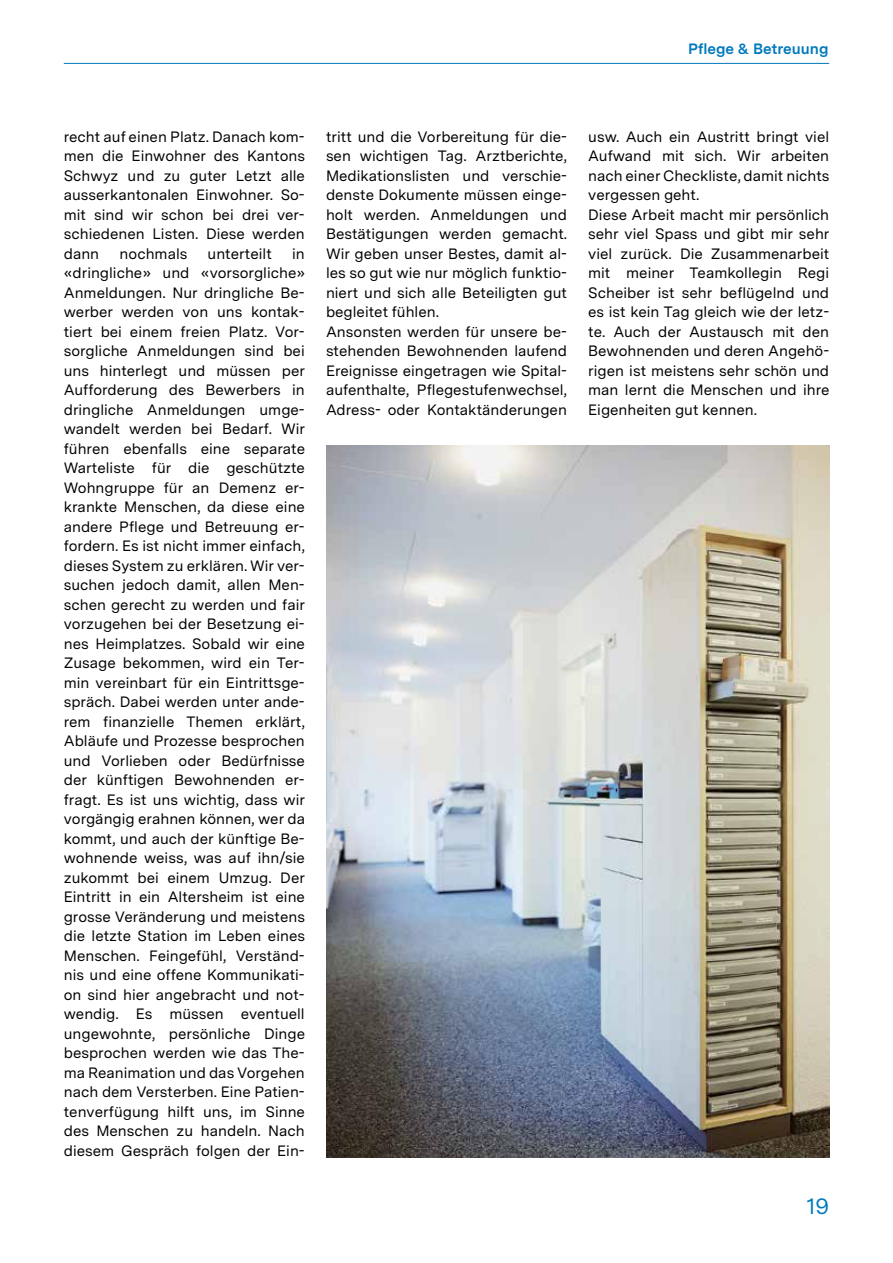
<style>
.page{position:relative;width:893px;height:1263px;background:#fff}
.page>*{position:absolute;margin:0;border:0;box-sizing:border-box;transform-origin:0 0}
.t1{font:22.5px "Messina Sans";color:#007abc}
.t2{font:15px/19.5px "Messina Sans";color:#000001;text-align:justify}
.t3{font:700 15px "Messina Sans";color:#007abc}
</style>
<div class="page">
<hr style="left:64px;top:63px;width:765px;height:1px;background:#007abc">
<img style="left:326px;top:445px;width:503px;height:712px">
<p class="t3" style="left:688px;top:37px;width:142px">Pflege &amp; Betreuung</p>
<p class="t2" style="left:64px;top:127px;width:243px">recht auf einen Platz. Danach kom&shy;men die Einwohner des Kantons Schwyz und zu guter Letzt alle ausserkantonalen Einwohner. So&shy;mit sind wir schon bei drei ver&shy;schiedenen Listen. Diese werden dann</p>
<p class="t2" style="left:120px;top:244px;width:69px">nochmals</p>
<p class="t2" style="left:208px;top:244px;width:66px">unterteilt</p>
<p class="t2" style="left:64px;top:244px;width:243px;text-indent:228px">in «dringliche» und «vorsorgliche» Anmeldungen. Nur dringliche Be&shy;werber werden von uns kontak&shy;tiert bei einem freien Platz. Vor&shy;sorgliche Anmeldungen sind bei uns hinterlegt und müssen per Aufforderung des Bewerbers in dringliche Anmeldungen umge&shy;wandelt werden bei Bedarf. Wir führen ebenfalls eine separate Warteliste für die geschützte Wohngruppe für an Demenz er&shy;krankte Menschen, da diese eine andere Pflege und Betreuung er&shy;fordern. Es ist nicht immer einfach, dieses System zu erklären. Wir ver&shy;suchen jedoch damit, allen Men&shy;schen gerecht zu werden und fair vorzugehen bei der Besetzung ei&shy;nes Heimplatzes. Sobald wir eine Zusage bekommen, wird ein Ter&shy;min vereinbart für ein Eintrittsge&shy;spräch. Dabei werden unter ande&shy;rem finanzielle Themen erklärt, Abläufe und Prozesse besprochen und Vorlieben oder Bedürfnisse der künftigen Bewohnenden er&shy;fragt. Es ist uns wichtig, dass wir vorgängig erahnen können, wer da kommt, und auch der künftige Be&shy;wohnende weiss, was auf ihn/sie zukommt bei einem Umzug. Der Eintritt in ein Altersheim ist eine grosse Veränderung und meistens die letzte Station im Leben eines Menschen. Feingefühl, Verständ&shy;nis und eine offene Kommunikati&shy;on sind hier angebracht und not&shy;wendig. Es müssen eventuell ungewohnte, persönliche Dinge besprochen werden wie das The&shy;ma Reanimation und das Vorgehen nach dem Versterben. Eine Patien&shy;tenverfügung hilft uns, im Sinne des Menschen zu handeln. Nach diesem Gespräch folgen der Ein-</p>
<p class="t2" style="left:326px;top:127px;width:243px;text-align:left">tritt und die Vorbereitung für die&shy;sen wichtigen Tag. Arztberichte,<br>Medikationslisten und verschie&shy;denste Dokumente müssen einge&shy;holt werden. Anmeldungen und<br>Bestätigungen werden gemacht.<br>Wir geben unser Bestes, damit al&shy;les so gut wie nur möglich funktio&shy;niert und sich alle Beteiligten gut begleitet fühlen.<br>Ansonsten werden für unsere be&shy;stehenden Bewohnenden laufend<br>Ereignisse eingetragen wie Spital&shy;aufenthalte, Pflegestufenwechsel,<br>Adress- oder Kontaktänderungen</p>
<p class="t2" style="left:588px;top:127px;width:243px;text-align:left">usw. Auch ein Austritt bringt viel<br>Aufwand mit sich. Wir arbeiten nach einer Checkliste, damit nichts vergessen geht.<br>Diese Arbeit macht mir persönlich sehr viel Spass und gibt mir sehr viel zurück. Die Zusammenarbeit mit meiner Teamkollegin Regi<br>Scheiber ist sehr beflügelnd und es ist kein Tag gleich wie der letz&shy;te. Auch der Austausch mit den<br>Bewohnenden und deren Angehö&shy;rigen ist meistens sehr schön und man lernt die Menschen und ihre<br>Eigenheiten gut kennen.</p>
<h1 class="t1" style="left:806px;top:1191px;width:24px">19</h1>
</div>
